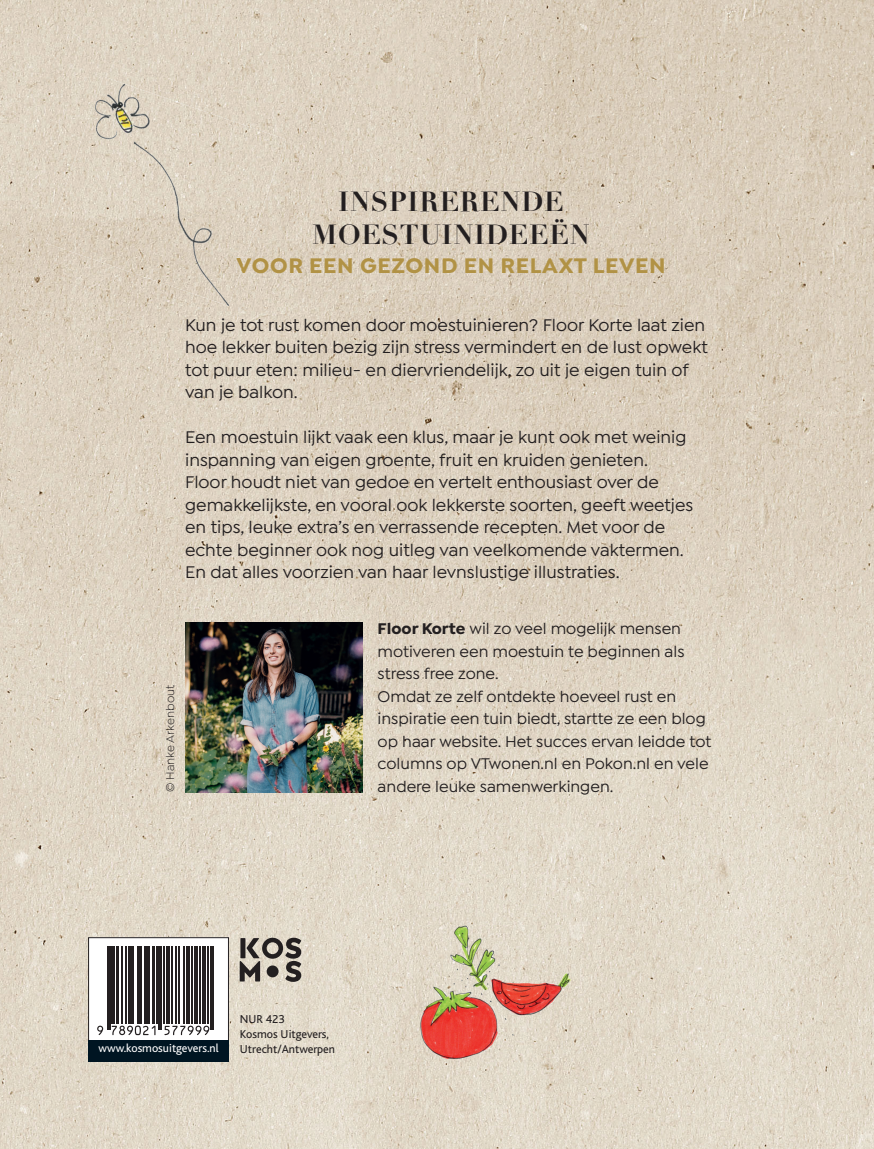
<style>
.page{position:relative;width:874px;height:1149px;background:#fff}
.page>*{position:absolute;margin:0;border:0;box-sizing:border-box;transform-origin:0 0}
.t1{font:700 27px/33px "Didot";letter-spacing:.03em;color:#231f20;text-align:center}
.t2{font:700 22.5px "Isidora Sans";letter-spacing:.03em;color:#b19245}
.t3{font:500 18px/22.5px "Isidora Sans";color:#231f20}
.t4{font:500 16.5px/22.5px "Isidora Sans";color:#231f20}
.t5{font:12px/15px "Bliss";color:#231f20}
.t6{font:12px "Bliss";color:#fff}
.t7{font:12px "Isidora Sans";color:#231f20}
.s1{font-weight:700}
</style>
<div class="page">
<img style="left:0;top:0;width:874px;height:1149px">
<svg style="left:240px;top:937px;width:61px;height:45px;background:#8f8980"></svg>
<div style="left:267px;top:965px;width:11px;height:12px;background:#231f20;border-radius:50%"></div>
<svg style="left:90px;top:939px;width:137px;height:101px"></svg>
<div style="left:88px;top:937px;width:141px;height:124px;border:1px solid #231f20"></div>
<div style="left:89px;top:1040px;width:140px;height:21px;background:#001522"></div>
<svg style="left:97px;top:1025px;width:6px;height:10px"></svg>
<hr style="left:107px;top:946px;width:1px;height:83px;background:#231f20">
<hr style="left:109px;top:946px;width:1px;height:83px;background:#231f20">
<hr style="left:111px;top:946px;width:4px;height:78px;background:#231f20">
<hr style="left:116px;top:946px;width:2px;height:78px;background:#231f20">
<hr style="left:122px;top:946px;width:1px;height:78px;background:#231f20">
<hr style="left:125px;top:946px;width:1px;height:78px;background:#231f20">
<hr style="left:128px;top:946px;width:1px;height:78px;background:#231f20">
<hr style="left:131px;top:946px;width:3px;height:78px;background:#231f20">
<hr style="left:137px;top:946px;width:3px;height:78px;background:#231f20">
<hr style="left:141px;top:946px;width:1px;height:78px;background:#231f20">
<hr style="left:144px;top:946px;width:2px;height:78px;background:#231f20">
<hr style="left:147px;top:946px;width:3px;height:78px;background:#231f20">
<svg style="left:112px;top:1025px;width:43px;height:10px"></svg>
<hr style="left:152px;top:946px;width:2px;height:78px;background:#231f20">
<hr style="left:156px;top:946px;width:1px;height:78px;background:#231f20">
<hr style="left:159px;top:946px;width:1px;height:83px;background:#231f20">
<hr style="left:161px;top:946px;width:1px;height:83px;background:#231f20">
<hr style="left:163px;top:946px;width:1px;height:78px;background:#231f20">
<hr style="left:166px;top:946px;width:4px;height:78px;background:#231f20">
<hr style="left:171px;top:946px;width:1px;height:78px;background:#231f20">
<hr style="left:175px;top:946px;width:1px;height:78px;background:#231f20">
<hr style="left:179px;top:946px;width:1px;height:78px;background:#231f20">
<hr style="left:183px;top:946px;width:1px;height:78px;background:#231f20">
<hr style="left:187px;top:946px;width:3px;height:78px;background:#231f20">
<hr style="left:191px;top:946px;width:1px;height:78px;background:#231f20">
<hr style="left:195px;top:946px;width:3px;height:78px;background:#231f20">
<hr style="left:199px;top:946px;width:1px;height:78px;background:#231f20">
<svg style="left:164px;top:1025px;width:45px;height:10px"></svg>
<hr style="left:202px;top:946px;width:4px;height:78px;background:#231f20">
<hr style="left:207px;top:946px;width:1px;height:78px;background:#231f20">
<hr style="left:210px;top:946px;width:1px;height:83px;background:#231f20">
<hr style="left:212px;top:946px;width:2px;height:83px;background:#231f20">
<img style="left:185px;top:622px;width:177px;height:170px">
<img style="left:420px;top:925px;width:150px;height:135px">
<img style="left:46px;top:76px;width:240px;height:230px">
<img style="left:236px;top:258px;width:9px;height:15px">
<h1 class="t1" style="left:312px;top:185px;width:279px">INSPIRERENDE<br>MOESTUINIDEEËN</h1>
<p class="t2" style="left:236px;top:251px;width:431px">VOOR EEN GEZOND EN RELAXT LEVEN</p>
<p class="t3" style="left:185px;top:314px;width:524px">Kun je tot rust komen door moestuinieren? Floor Korte laat zien hoe lekker buiten bezig zijn stress vermindert en de lust opwekt tot puur eten: milieu- en diervriendelijk, zo uit je eigen tuin of van je balkon.</p>
<p class="t3" style="left:185px;top:426px;width:509px">Een moestuin lijkt vaak een klus, maar je kunt ook met weinig inspanning van eigen groente, fruit en kruiden genieten.<br>Floor houdt niet van gedoe en vertelt enthousiast over de gemakkelijkste, en vooral ook lekkerste soorten, geeft weetjes en tips, leuke extra’s en verrassende recepten. Met voor de echte beginner ook nog uitleg van veelkomende vaktermen.<br>En dat alles voorzien van haar levnslustige illustraties.</p>
<p class="t7" style="left:164px;top:792px;width:109px;rotate:-90deg">© Hanke Arkenbout</p>
<p class="t4" style="left:377px;top:617px;width:335px"><span class="s1">Floor Korte</span> wil zo veel mogelijk mensen motiveren een moestuin te beginnen als stress free zone.<br>Omdat ze zelf ontdekte hoeveel rust en inspiratie een tuin biedt, startte ze een blog op haar website. Het succes ervan leidde tot columns op VTwonen.nl en Pokon.nl en vele</p>
<p class="t4" style="left:377px;top:775px;width:237px">andere leuke samenwerkingen.</p>
<p class="t6" style="left:99px;top:1042px;width:121px">www.kosmosuitgevers.nl</p>
<p class="t5" style="left:240px;top:1012px;width:97px">NUR 423<br>Kosmos Uitgevers,<br>Utrecht/Antwerpen</p>
</div>
